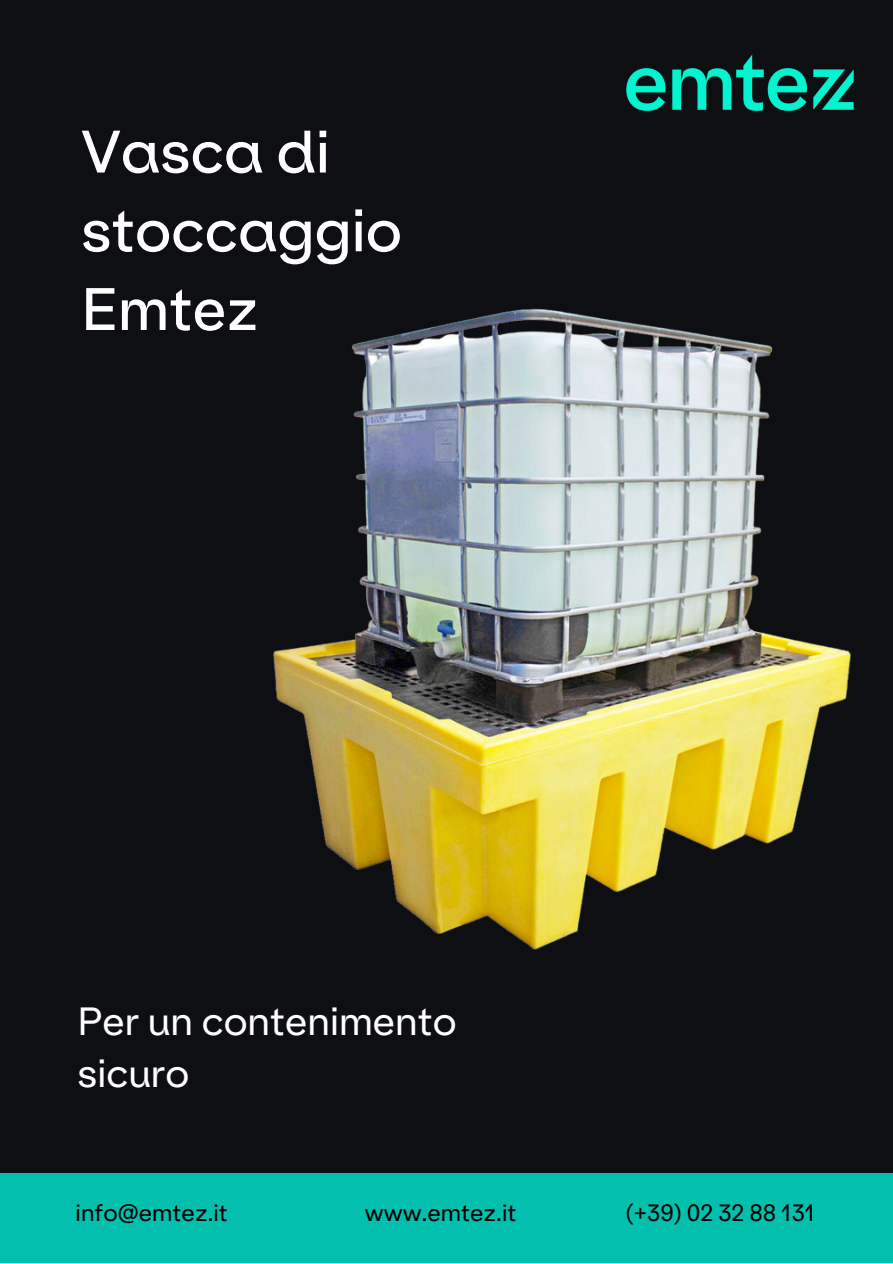
<style>
.page{position:relative;width:893px;height:1264px;background:#fff}
.page>*{position:absolute;margin:0;border:0;box-sizing:border-box;transform-origin:0 0}
.t1{font:500 57px/78.8px "ES Klarheit Kurrent";color:#fff}
.t2{font:37.5px/51.8px "ES Klarheit Kurrent";color:#fff}
.t3{font:22.5px "ES Klarheit Kurrent";color:#000}
</style>
<div class="page">
<div style="left:0;top:0;width:892px;height:1262px;background:#0e0f13"></div>
<img style="left:626px;top:54px;width:228px;height:57px">
<div style="left:0;top:1173px;width:892px;height:89px;background:#03bfad"></div>
<img style="left:273px;top:308px;width:578px;height:642px">
<p class="t1" style="left:81px;top:111px;width:322px">Vasca di stoccaggio</p>
<p class="t1" style="left:81px;top:269px;width:179px">Emtez</p>
<p class="t2" style="left:78px;top:995px;width:380px">Per un contenimento sicuro</p>
<p class="t3" style="left:76px;top:1197px;width:154px">info@emtez.it</p>
<p class="t3" style="left:625px;top:1197px;width:191px">(+39) 02 32 88 131</p>
<p class="t3" style="left:365px;top:1197px;width:153px">www.emtez.it</p>
</div>
